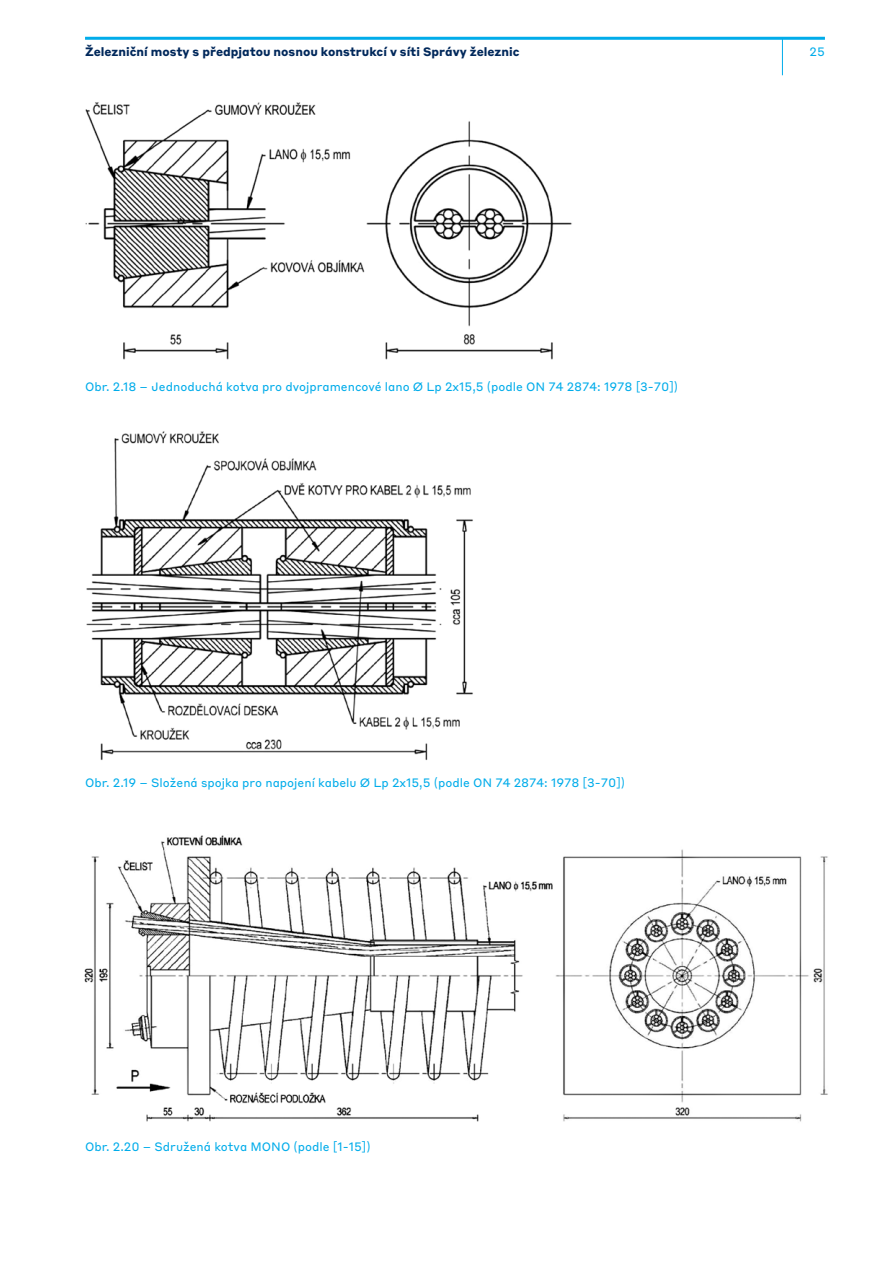
<style>
.page{position:relative;width:893px;height:1263px;background:#fff}
.page>*{position:absolute;margin:0;border:0;box-sizing:border-box;transform-origin:0 0}
.popisek{font:12px "Styrene BLC";color:#00acea}
.t1{font:700 12px "Styrene BLC";color:#00285b}
.t2{font:12px "Styrene ALC";color:#00acea}
.s1{font-family:"Styrene ALC"}
</style>
<div class="page">
<hr style="left:85px;top:37px;width:740px;height:3px;background:#00acea">
<hr style="left:782px;top:38px;width:1px;height:37px;background:#00acea">
<img style="left:85px;top:102px;width:487px;height:258px">
<img style="left:86px;top:431px;width:387px;height:329px">
<img style="left:84px;top:835px;width:744px;height:287px">
<p class="t1" style="left:85px;top:41px;width:436px">Železniční mosty s předpjatou nosnou konstrukcí v síti Správy železnic</p>
<p class="t2" style="left:810px;top:41px;width:17px">25</p>
<p class="popisek" style="left:85px;top:377px;width:595px">Obr. 2.18 – Jednoduchá kotva pro dvojpramencové lano <span class="s1">Ø</span> Lp 2x15,5 (podle ON 74 2874: 1978 [3-70])</p>
<p class="popisek" style="left:85px;top:773px;width:542px">Obr. 2.19 – Složená spojka pro napojení kabelu <span class="s1">Ø</span> Lp 2x15,5 (podle ON 74 2874: 1978 [3-70])</p>
<p class="popisek" style="left:85px;top:1136px;width:287px">Obr. 2.20 – Sdružená kotva MONO (podle [1-15])</p>
</div>
